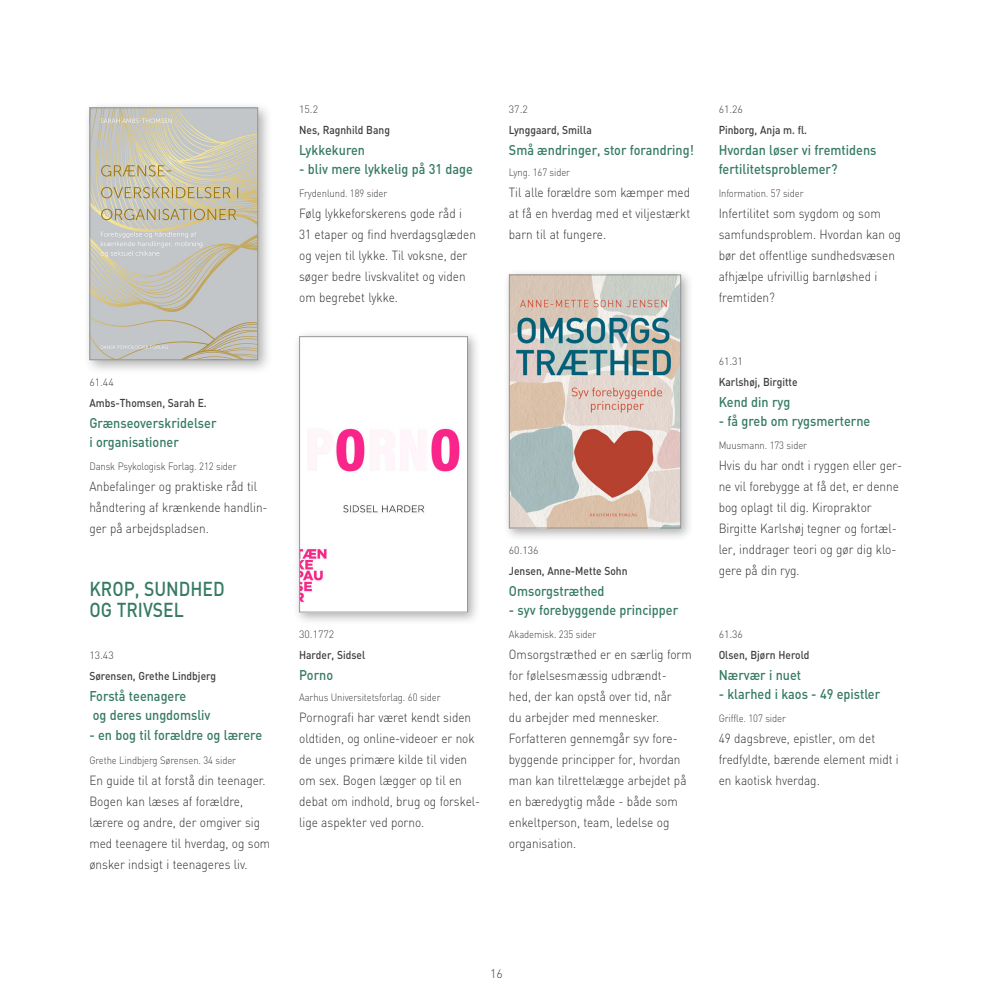
<style>
.page{position:relative;width:993px;height:993px;background:#fff}
.page>*{position:absolute;margin:0;border:0;box-sizing:border-box;transform-origin:0 0}
.Kategori{font:500 19.95px/21px "DIN";color:#367b61;scale:.88 1}
.TITEL{font:500 14px/19.2px "DIN";color:#367b61;scale:.9 1}
.NOTE{font:300 13.12px/21px "DIN";color:#312f30;scale:.9 1}
.t1{font:300 12.25px "DIN";color:#3e3e3f}
.FORF{font:500 11.38px "DIN";color:#3e3e3f;scale:.9 1}
.FORLAG{font:300 10.5px "DIN";letter-spacing:-.01em;color:#3e3e3f;scale:.9 1}
.DK5{font:300 10.5px "DIN";color:#3e3e3f}
</style>
<div class="page">
<div style="left:83px;top:101px;width:189px;height:274px;background:#231f20;opacity:.35"></div>
<img style="left:91px;top:109px;width:165px;height:249px">
<div style="left:89px;top:107px;width:169px;height:253px;border:1px solid #939598"></div>
<div style="left:293px;top:330px;width:188px;height:295px;background:#231f20;opacity:.35"></div>
<img style="left:301px;top:338px;width:165px;height:272px">
<div style="left:299px;top:336px;width:169px;height:276px;border:1px solid #939598"></div>
<div style="left:502px;top:268px;width:192px;height:273px;background:#231f20;opacity:.35"></div>
<img style="left:510px;top:276px;width:169px;height:250px">
<div style="left:508px;top:274px;width:173px;height:254px;border:1px solid #939598"></div>
<p class="DK5" style="left:89px;top:375px;width:26px">61.44</p>
<p class="FORF" style="left:89px;top:395px;width:132px">Ambs-Thomsen, Sarah E.</p>
<p class="TITEL" style="left:89px;top:412px;width:143px">Grænseoverskridelser i organisationer</p>
<p class="FORLAG" style="left:89px;top:459px;width:165px">Dansk Psykologisk Forlag. 212 sider</p>
<p class="NOTE" style="left:89px;top:475px;width:199px">Anbefalinger og praktiske råd til håndtering af krænkende handlin&shy;ger på arbejdspladsen.</p>
<h1 class="Kategori" style="left:89px;top:577px;width:155px">KROP, SUNDHED<br>OG TRIVSEL</h1>
<p class="DK5" style="left:89px;top:648px;width:26px">13.43</p>
<p class="FORF" style="left:89px;top:668px;width:142px">Sørensen, Grethe Lindbjerg</p>
<p class="TITEL" style="left:89px;top:685px;width:136px">Forstå teenagere<br>og deres ungdomsliv</p>
<p class="TITEL" style="left:89px;top:724px;width:193px">- en bog til forældre og lærere</p>
<p class="FORLAG" style="left:89px;top:753px;width:164px">Grethe Lindbjerg Sørensen. 34 sider</p>
<p class="NOTE" style="left:89px;top:769px;width:202px">En guide til at forstå din teenager.<br>Bogen kan læses af forældre, lærere og andre, der omgiver sig med teenagere til hverdag, og som ønsker indsigt i teenageres liv.</p>
<p class="DK5" style="left:299px;top:102px;width:20px">15.2</p>
<p class="FORF" style="left:299px;top:122px;width:102px">Nes, Ragnhild Bang</p>
<p class="TITEL" style="left:299px;top:139px;width:75px">Lykkekuren</p>
<p class="TITEL" style="left:299px;top:159px;width:195px">- bliv mere lykkelig på 31 dage</p>
<p class="FORLAG" style="left:299px;top:186px;width:99px">Frydenlund. 189 sider</p>
<p class="NOTE" style="left:299px;top:202px;width:198px">Følg lykkeforskerens gode råd i<br>31 etaper og find hverdagsglæden og vejen til lykke. Til voksne, der søger bedre livskvalitet og viden om begrebet lykke.</p>
<p class="DK5" style="left:299px;top:627px;width:37px">30.1772</p>
<p class="FORF" style="left:299px;top:647px;width:75px">Harder, Sidsel</p>
<p class="TITEL" style="left:299px;top:664px;width:39px">Porno</p>
<p class="FORLAG" style="left:299px;top:690px;width:158px">Aarhus Universitetsforlag. 60 sider</p>
<p class="NOTE" style="left:299px;top:706px;width:203px">Pornografi har været kendt siden oldtiden, og online-videoer er nok de unges primære kilde til viden om sex. Bogen lægger op til en debat om indhold, brug og forskel&shy;lige aspekter ved porno.</p>
<p class="DK5" style="left:508px;top:102px;width:20px">37.2</p>
<p class="FORF" style="left:508px;top:122px;width:93px">Lynggaard, Smilla</p>
<p class="TITEL" style="left:508px;top:139px;width:207px">Små ændringer, stor forandring!</p>
<p class="FORLAG" style="left:508px;top:165px;width:70px">Lyng. 167 sider</p>
<p class="NOTE" style="left:508px;top:181px;width:203px;text-align:justify">Til alle forældre som kæmper med at få en hverdag med et viljestærkt barn til at fungere.</p>
<p class="DK5" style="left:508px;top:543px;width:31px">60.136</p>
<p class="FORF" style="left:508px;top:563px;width:133px">Jensen, Anne-Mette Sohn</p>
<p class="TITEL" style="left:508px;top:580px;width:108px">Omsorgstræthed</p>
<p class="TITEL" style="left:508px;top:600px;width:189px">- syv forebyggende principper</p>
<p class="FORLAG" style="left:508px;top:627px;width:99px">Akademisk. 235 sider</p>
<p class="NOTE" style="left:508px;top:643px;width:205px">Omsorgstræthed er en særlig form for følelsesmæssig udbrændt&shy;hed, der kan opstå over tid, når<br>du arbejder med mennesker.<br>Forfatteren gennemgår syv fore&shy;byggende principper for, hvordan man kan tilrettelægge arbejdet på en bæredygtig måde - både som enkeltperson, team, ledelse og organisation.</p>
<p class="DK5" style="left:718px;top:102px;width:26px">61.26</p>
<p class="FORF" style="left:718px;top:122px;width:100px">Pinborg, Anja m. fl.</p>
<p class="TITEL" style="left:718px;top:139px;width:177px">Hvordan løser vi fremtidens fertilitetsproblemer?</p>
<p class="FORLAG" style="left:718px;top:186px;width:96px">Information. 57 sider</p>
<p class="NOTE" style="left:718px;top:202px;width:204px">Infertilitet som sygdom og som samfundsproblem. Hvordan kan og bør det offentlige sundhedsvæsen afhjælpe ufrivillig barnløshed i fremtiden?</p>
<p class="DK5" style="left:718px;top:354px;width:26px">61.31</p>
<p class="FORF" style="left:718px;top:374px;width:89px">Karlshøj, Birgitte</p>
<p class="TITEL" style="left:718px;top:391px;width:81px">Kend din ryg</p>
<p class="TITEL" style="left:718px;top:411px;width:170px">- få greb om rygsmerterne</p>
<p class="FORLAG" style="left:718px;top:438px;width:100px">Muusmann. 173 sider</p>
<p class="NOTE" style="left:718px;top:454px;width:205px">Hvis du har ondt i ryggen eller ger&shy;ne vil forebygge at få det, er denne bog oplagt til dig. Kiropraktor<br>Birgitte Karlshøj tegner og fortæl&shy;ler, inddrager teori og gør dig klo&shy;gere på din ryg.</p>
<p class="DK5" style="left:718px;top:627px;width:26px">61.36</p>
<p class="FORF" style="left:718px;top:647px;width:102px">Olsen, Bjørn Herold</p>
<p class="TITEL" style="left:718px;top:664px;width:93px">Nærvær i nuet</p>
<p class="TITEL" style="left:718px;top:684px;width:181px">- klarhed i kaos - 49 epistler</p>
<p class="FORLAG" style="left:718px;top:711px;width:76px">Griffle. 107 sider</p>
<p class="NOTE" style="left:718px;top:727px;width:202px">49 dagsbreve, epistler, om det fredfyldte, bærende element midt i en kaotisk hverdag.</p>
<p class="t1" style="left:490px;top:965px;width:14px">16</p>
</div>
